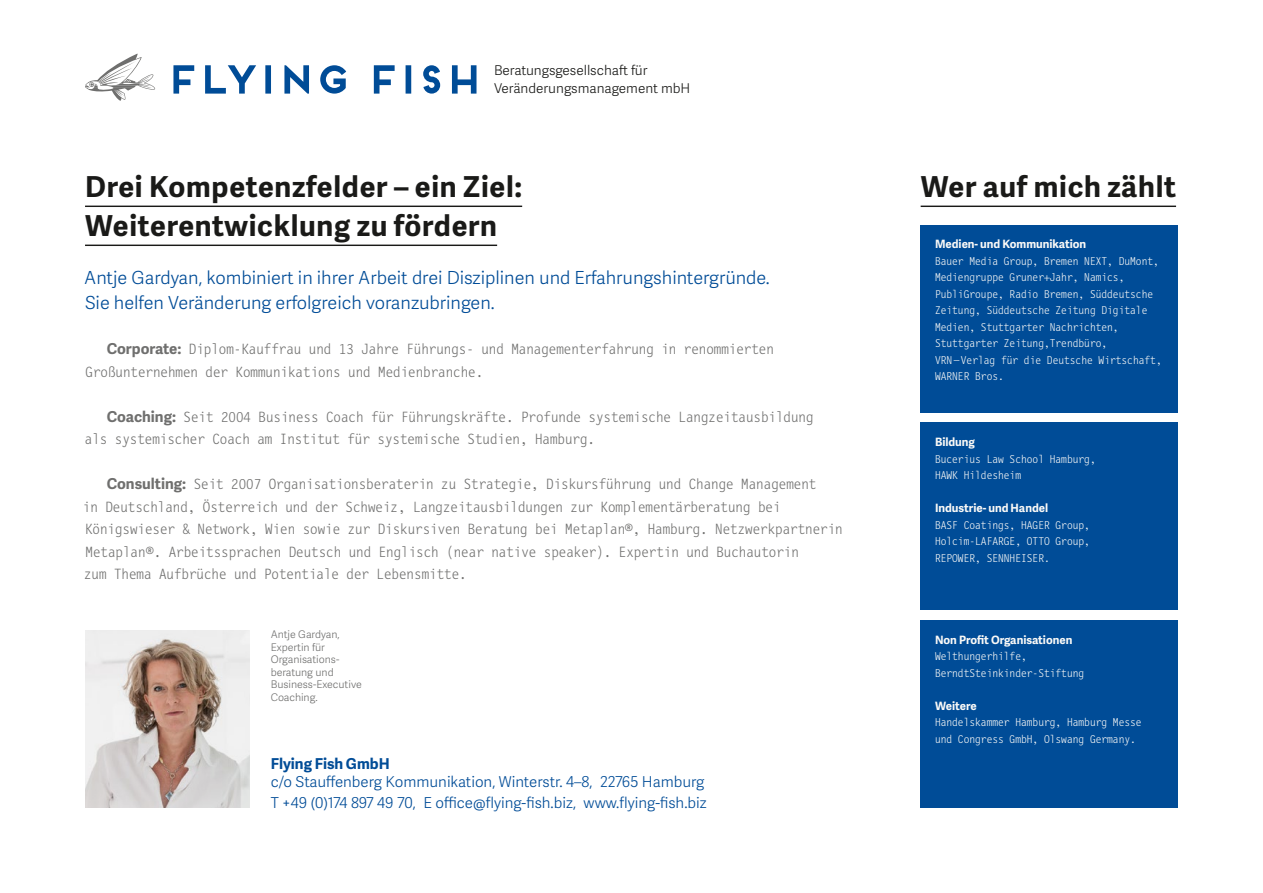
<style>
.page{position:relative;width:1263px;height:893px;background:#fff}
.page>*{position:absolute;margin:0;border:0;box-sizing:border-box;transform-origin:0 0}
.t1{font:700 28.8px/39px "Adelle Sans";letter-spacing:.025em;color:#1a1a18}
.t2{font:300 18px/25.5px "Adelle Sans";color:#004c97}
.t3{font:300 15px/22.5px "Letter Gothic Mono OT";color:#6f6f6e}
.t4{font:300 15px/21.3px "Adelle Sans";color:#004c97}
.t5{font:700 15px "Adelle Sans";color:#004c97}
.t6{font:300 13.5px/18px "Adelle Sans";color:#1a1a18}
.t7{font:300 11.55px/16.5px "Letter Gothic Mono OT";color:#faf9f7}
.t8{font:700 11.55px "Adelle Sans";color:#faf9f7}
.t9{font:300 10.5px/12.6px "Adelle Sans";color:#6f6f6e}
.s1{font-family:"Adelle Sans";font-weight:700}
</style>
<div class="page">
<img style="left:85px;top:630px;width:164px;height:178px">
<div style="left:921px;top:423px;width:257px;height:187px;background:#004c97"></div>
<div style="left:921px;top:621px;width:257px;height:187px;background:#004c97"></div>
<div style="left:921px;top:225px;width:257px;height:187px;background:#004c97"></div>
<hr style="left:85px;top:206px;width:437px;height:1px;background:#1a1a18">
<hr style="left:85px;top:245px;width:412px;height:1px;background:#1a1a18">
<hr style="left:921px;top:206px;width:255px;height:1px;background:#1a1a18">
<svg style="left:173px;top:65px;width:303px;height:29px"></svg>
<svg style="left:85px;top:54px;width:70px;height:47px"></svg>
<p class="t6" style="left:494px;top:61px;width:198px">Beratungsgesellschaft für<br>Veränderungsmanagement mbH</p>
<h1 class="t1" style="left:85px;top:166px;width:439px">Drei Kompetenzfelder – ein Ziel:<br>Weiterentwicklung zu fördern</h1>
<h1 class="t1" style="left:921px;top:166px;width:257px">Wer auf mich zählt</h1>
<p class="t8" style="left:935px;top:236px;width:153px">Medien- und Kommunikation</p>
<p class="t7" style="left:935px;top:253px;width:228px">Bauer Media Group, Bremen NEXT, DuMont, Mediengruppe Gruner+Jahr, Namics, PubliGroupe, Radio Bremen, Süddeutsche Zeitung, Süddeutsche Zeitung Digitale Medien, Stuttgarter Nachrichten, Stuttgarter Zeitung,Trendbüro,<br>VRN– Verlag für die Deutsche Wirtschaft, WARNER Bros.</p>
<p class="t2" style="left:84px;top:264px;width:687px">Antje Gardyan, kombiniert in ihrer Arbeit drei Disziplinen und Erfahrungshintergründe.<br>Sie helfen Veränderung erfolgreich voranzubringen.</p>
<p class="t3" style="left:86px;top:338px;width:690px;text-indent:21px"><span class="s1">Corporate:</span> Diplom- Kauffrau und 13 Jahre Führungs- und Managementerfahrung in renommierten<br>Großunternehmen der Kommunikations und Medienbranche.</p>
<p class="t3" style="left:85px;top:405px;width:730px;text-indent:22px"><span class="s1">Coaching:</span> Seit 2004 Business Coach für Führungskräfte. Profunde systemische Langzeitausbildung als systemischer Coach am Institut für systemische Studien, Hamburg.</p>
<p class="t3" style="left:83px;top:473px;width:761px;text-indent:24px"><span class="s1">Consulting:</span> Seit 2007 Organisationsberaterin zu Strategie, Diskursführung und Change Management<br>in Deutschland, Österreich und der Schweiz, Langzeitausbildungen zur Komplementärberatung bei Königswieser &amp; Network, Wien sowie zur Diskursiven Beratung bei Metaplan®, Hamburg. Netzwerkpartnerin Metaplan®. Arbeitssprachen Deutsch und Englisch (near native speaker). Expertin und Buchautorin<br>zum Thema Aufbrüche und Potentiale der Lebensmitte.</p>
<p class="t8" style="left:935px;top:434px;width:42px">Bildung</p>
<p class="t7" style="left:935px;top:451px;width:162px">Bucerius Law School Hamburg,<br>HAWK Hildesheim</p>
<p class="t8" style="left:935px;top:500px;width:115px">Industrie- und Handel</p>
<p class="t7" style="left:935px;top:517px;width:156px;text-align:justify">BASF Coatings, HAGER Group, Holcim‑LAFARGE, OTTO Group, REPOWER, SENNHEISER.</p>
<p class="t9" style="left:271px;top:628px;width:93px">Antje Gardyan,<br>Expertin für<br>Organisations&shy;beratung und<br>Business--Executive<br>Coaching.</p>
<p class="t5" style="left:271px;top:752px;width:120px">Flying Fish GmbH</p>
<p class="t4" style="left:271px;top:770px;width:437px">c/o Stauffenberg Kommunikation, Winterstr. 4–8, 22765 Hamburg<br>T +49 (0)174 897 49 70, E office@flying-fish.biz, www.flying-fish.biz</p>
<p class="t8" style="left:935px;top:631px;width:139px">Non Profit Organisationen</p>
<p class="t7" style="left:935px;top:648px;width:151px">Welthungerhilfe,<br>BerndtSteinkinder‑Stiftung</p>
<p class="t8" style="left:935px;top:697px;width:43px">Weitere</p>
<p class="t7" style="left:935px;top:714px;width:208px">Handelskammer Hamburg, Hamburg Messe und Congress GmbH, Olswang Germany.</p>
</div>
